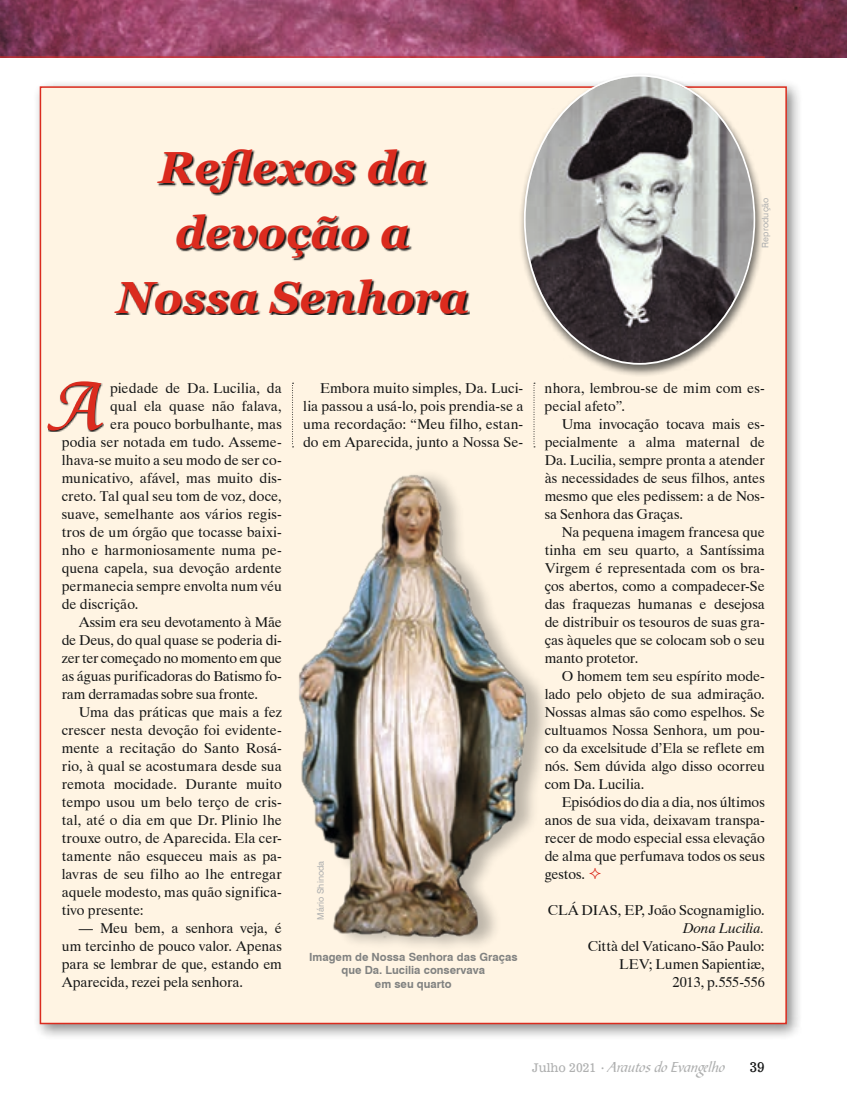
<style>
.page{position:relative;width:847px;height:1106px;background:#fff}
.page>*{position:absolute;margin:0;border:0;box-sizing:border-box;transform-origin:0 0}
.t1{font:76.2px "Cataneo BT Regular Swash";color:#db2b1e}
.t2{font:italic 700 45px/64.8px "Georgia";color:#db2b1e;text-align:center}
.t3{font:15px "Bible Scr T";color:#afb0b0}
.t4{font:14.25px/18px "Dutch 801 BT";color:#151616;text-align:justify}
.t5{font:14.25px "Dutch 801 BT";letter-spacing:-.025em;color:#151616}
.t6{font:14.25px "Dutch 801 BT";letter-spacing:-.02em;color:#151616}
.t7{font:italic 14.25px "Dutch 801 BT";color:#151616}
.t8{font:13.5px "News 701 BT Roman A";color:#151616}
.t9{font:700 11.25px/13.5px "Swiss 721 BT";color:#818281;text-align:center}
.t10{font:9px "Swiss 721 BT";letter-spacing:.005em;color:#afb0b0}
.s1{font-family:"News 701 BT Roman A";font-size:12px}
</style>
<div class="page">
<img style="left:0;top:0;width:846px;height:57px">
<div style="left:32px;top:79px;width:770px;height:961px;background:#151616;opacity:.5"></div>
<div style="left:40px;top:86px;width:746px;height:938px;background:#fff4e3;border:2px solid #db2b1e"></div>
<img style="left:299px;top:474px;width:246px;height:473px">
<div style="left:518px;top:72px;width:246px;height:304px;background:#151616;opacity:.65"></div>
<img style="left:525px;top:76px;width:228px;height:287px">
<svg style="left:116px;top:151px;width:353px;height:164px"></svg>
<svg style="left:48px;top:382px;width:56px;height:49px"></svg>
<hr style="left:0;top:57px;width:764px;height:1px;background:#db2b1e">
<svg style="left:533px;top:383px;width:1px;height:64px"></svg>
<svg style="left:292px;top:383px;width:1px;height:64px"></svg>
<h2 class="t2" style="left:116px;top:135px;width:353px">Reflexos da devoção a<br>Nossa Senhora</h2>
<p class="t10" style="left:759px;top:247px;width:52px;rotate:-90deg">Reprodução</p>
<h1 class="t1" style="left:51px;top:359px;width:56px">A</h1>
<p class="t4" style="left:110px;top:379px;width:173px">piedade de Da. Lucilia, da</p>
<p class="t4" style="left:110px;top:397px;width:173px">qual ela quase não falava,</p>
<p class="t4" style="left:110px;top:415px;width:173px">era pouco borbulhante, mas</p>
<p class="t4" style="left:62px;top:433px;width:221px">podia ser notada em tudo. Asseme-</p>
<p class="t4" style="left:62px;top:451px;width:221px">lhava-se muito a seu modo de ser co-</p>
<p class="t4" style="left:62px;top:469px;width:221px">municativo, afável, mas muito dis-</p>
<p class="t4" style="left:62px;top:487px;width:221px">creto. Tal qual seu tom de voz, doce,</p>
<p class="t4" style="left:62px;top:505px;width:221px">suave, semelhante aos vários regis-</p>
<p class="t4" style="left:62px;top:523px;width:221px">tros de um órgão que tocasse baixi-</p>
<p class="t4" style="left:62px;top:541px;width:221px">nho e harmoniosamente numa pe-</p>
<p class="t4" style="left:62px;top:559px;width:221px">quena capela, sua devoção ardente</p>
<p class="t4" style="left:62px;top:577px;width:221px">permanecia sempre envolta num véu</p>
<p class="t4" style="left:62px;top:595px;width:78px">de discrição.</p>
<p class="t6" style="left:79px;top:613px;width:204px">Assim era seu devotamento à Mãe</p>
<p class="t4" style="left:62px;top:631px;width:221px">de Deus, do qual quase se poderia di-</p>
<p class="t5" style="left:62px;top:649px;width:221px">zer ter começado no momento em que</p>
<p class="t4" style="left:62px;top:667px;width:221px">as águas purificadoras do Batismo fo-</p>
<p class="t4" style="left:62px;top:685px;width:198px">ram derramadas sobre sua fronte.</p>
<p class="t4" style="left:79px;top:703px;width:204px">Uma das práticas que mais a fez</p>
<p class="t4" style="left:62px;top:721px;width:221px">crescer nesta devoção foi evidente-</p>
<p class="t4" style="left:62px;top:739px;width:221px">mente a recitação do Santo Rosá-</p>
<p class="t4" style="left:62px;top:757px;width:221px">rio, à qual se acostumara desde sua</p>
<p class="t4" style="left:62px;top:775px;width:221px">remota mocidade. Durante muito</p>
<p class="t4" style="left:62px;top:793px;width:221px">tempo usou um belo terço de cris-</p>
<p class="t4" style="left:62px;top:811px;width:221px">tal, até o dia em que Dr. Plinio lhe</p>
<p class="t4" style="left:62px;top:829px;width:221px">trouxe outro, de Aparecida. Ela cer-</p>
<p class="t4" style="left:62px;top:847px;width:221px">tamente não esqueceu mais as pa-</p>
<p class="t4" style="left:62px;top:865px;width:221px">lavras de seu filho ao lhe entregar</p>
<p class="t4" style="left:62px;top:883px;width:221px">aquele modesto, mas quão significa-</p>
<p class="t4" style="left:62px;top:901px;width:83px">tivo presente:</p>
<p class="t4" style="left:62px;top:919px;width:221px;text-indent:17px">— Meu bem, a senhora veja, é um tercinho de pouco valor. Apenas para se lembrar de que, estando em Aparecida, rezei pela senhora.</p>
<p class="t4" style="left:303px;top:379px;width:221px;text-indent:17px">Embora muito simples, Da. Luci&shy;lia passou a usá-lo, pois prendia-se a uma recordação: “Meu filho, estan&shy;do em Aparecida, junto a Nossa Se-</p>
<p class="t4" style="left:544px;top:379px;width:221px">nhora, lembrou-se de mim com es&shy;pecial afeto”.</p>
<p class="t4" style="left:544px;top:415px;width:221px;text-indent:17px">Uma invocação tocava mais es&shy;pecialmente a alma maternal de Da. Lucilia, sempre pronta a atender às necessidades de seus filhos, antes mesmo que eles pedissem: a de Nos&shy;sa Senhora das Graças.</p>
<p class="t4" style="left:544px;top:523px;width:221px;text-indent:17px">Na pequena imagem francesa que tinha em seu quarto, a Santíssima Virgem é representada com os bra&shy;ços abertos, como a compadecer-Se das fraquezas humanas e desejosa de distribuir os tesouros de suas gra&shy;ças àqueles que se colocam sob o seu manto protetor.</p>
<p class="t4" style="left:544px;top:667px;width:221px;text-indent:17px">O homem tem seu espírito mode&shy;lado pelo objeto de sua admiração.<br>Nossas almas são como espelhos. Se cultuamos Nossa Senhora, um pou&shy;co da excelsitude d’Ela se reflete em nós. Sem dúvida algo disso ocorreu com Da. Lucilia.</p>
<p class="t4" style="left:544px;top:793px;width:221px;text-indent:17px">Episódios do dia a dia, nos últimos anos de sua vida, deixavam transpa&shy;recer de modo especial essa elevação de alma que perfumava todos os seus gestos.</p>
<p class="t4" style="left:547px;top:901px;width:218px">CLÁ DIAS, EP, João Scognamiglio.</p>
<p class="t7" style="left:682px;top:919px;width:83px">Dona Lucilia.</p>
<p class="t4" style="left:587px;top:937px;width:178px;text-align:right">Città del Vaticano-São Paulo:<br>LEV; Lumen Sapientiæ,<br>2013, p.555-556</p>
<p class="t10" style="left:315px;top:919px;width:60px;rotate:-90deg">Mário Shinoda</p>
<p class="t9" style="left:309px;top:949px;width:210px">Imagem de Nossa Senhora das Graças que Da. Lucilia conservava<br>em seu quarto</p>
<p class="t3" style="left:531px;top:1057px;width:194px"><span class="s1">Julho 2021</span> <sub>·</sub> Arautos do Evangelho</p>
<p class="t8" style="left:749px;top:1058px;width:17px">39</p>
</div>
